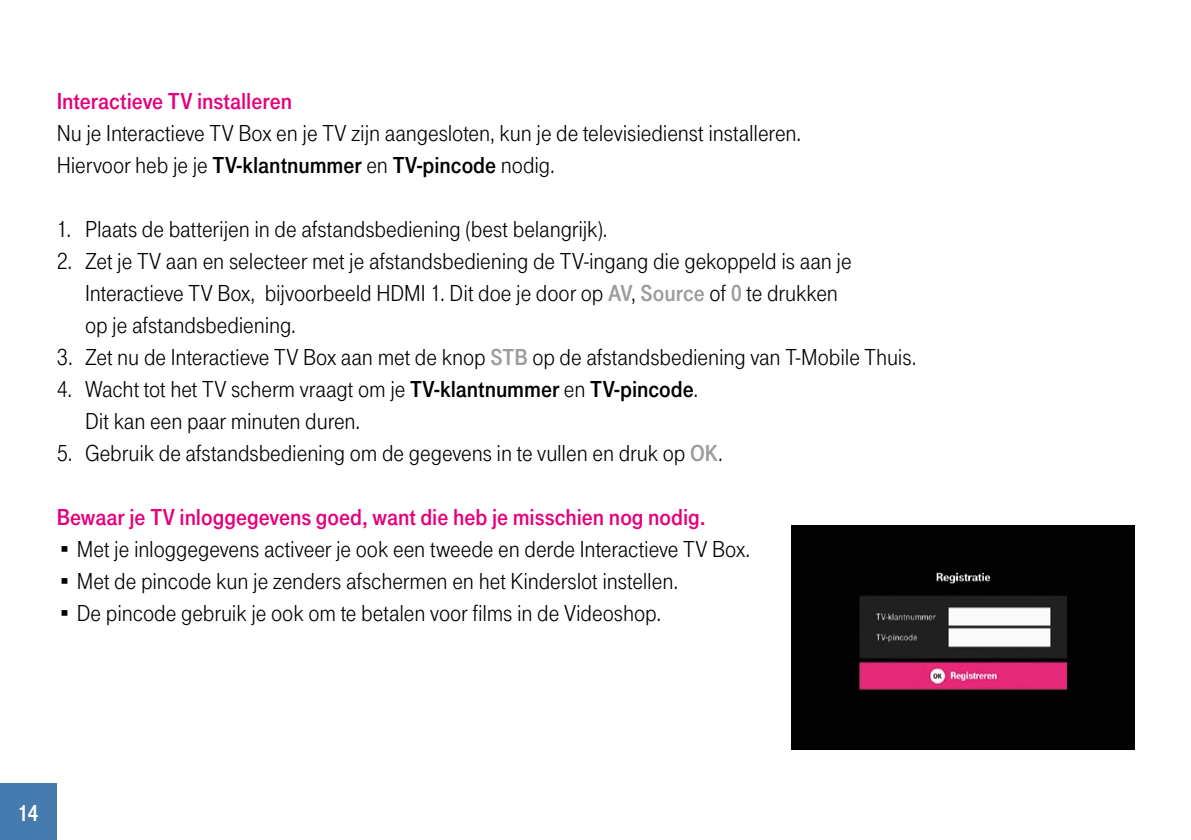
<style>
.page{position:relative;width:1191px;height:840px;background:#fff}
.page>*{position:absolute;margin:0;border:0;box-sizing:border-box;transform-origin:0 0}
.t1{font:24px/32px "Tele Grotesk Norm";letter-spacing:-.005em;color:#000}
.t2{font:24px "Tele Grotesk Fett";color:#e5007d}
.t3{font:24px "Tele Grotesk Fett";color:#000}
.t4{font:24px "Tele Grotesk Fett";color:#fff}
.s1{font-family:"Tele Grotesk Norm"}
.s2{font-family:"Tele Grotesk Fett";color:#9c9c9c}
.s3{font-family:"Tele Grotesk Fett"}
.s4{font-family:"Tele Grotesk Headline";font-weight:900}
</style>
<div class="page">
<div style="left:0;top:782px;width:57px;height:57px;background:#457bae"></div>
<img style="left:791px;top:525px;width:343px;height:224px">
<p class="t2" style="left:57px;top:87px;width:237px">Interactieve TV installeren</p>
<p class="t1" style="left:57px;top:117px;width:746px">Nu je Interactieve TV Box en je TV zijn aangesloten, kun je de televisiedienst installeren.</p>
<p class="t3" style="left:57px;top:151px;width:500px"><span class="s1">Hiervoor heb je je</span> TV-klantnummer <span class="s1">en</span> TV-pincode <span class="s1">nodig.</span></p>
<p class="t1" style="left:57px;top:213px;width:552px">1. Plaats de batterijen in de afstandsbediening (best belangrijk).</p>
<p class="t1" style="left:85px;top:245px;width:768px;text-indent:-28px">2. Zet je TV aan en selecteer met je afstandsbediening de TV-ingang die gekoppeld is aan je<br>Interactieve TV Box, bijvoorbeeld HDMI 1. Dit doe je door op <span class="s2">AV</span>, <span class="s2">Source</span> of <span class="s2">0</span> te drukken op je afstandsbediening.</p>
<p class="t1" style="left:57px;top:341px;width:861px">3. Zet nu de Interactieve TV Box aan met de knop <span class="s2">STB</span> op de afstandsbediening van T-Mobile Thuis.</p>
<p class="t1" style="left:85px;top:373px;width:614px;text-indent:-28px">4. Wacht tot het TV scherm vraagt om je <span class="s3">TV-klantnummer</span> en <span class="s3">TV-pincode</span>.<br>Dit kan een paar minuten duren.</p>
<p class="t1" style="left:57px;top:437px;width:668px">5. Gebruik de afstandsbediening om de gegevens in te vullen en druk op <span class="s2">OK</span>.</p>
<p class="t2" style="left:57px;top:503px;width:650px">Bewaar je TV inloggegevens goed, want die heb je misschien nog nodig.</p>
<p class="t1" style="left:57px;top:533px;width:695px"><span class="s4">•</span> Met je inloggegevens activeer je ook een tweede en derde Interactieve TV Box.</p>
<p class="t1" style="left:57px;top:565px;width:623px"><span class="s4">•</span> Met de pincode kun je zenders afschermen en het Kinderslot instellen.</p>
<p class="t1" style="left:57px;top:597px;width:606px"><span class="s4">•</span> De pincode gebruik je ook om te betalen voor films in de Videoshop.</p>
<p class="t4" style="left:18px;top:799px;width:23px">14</p>
</div>
